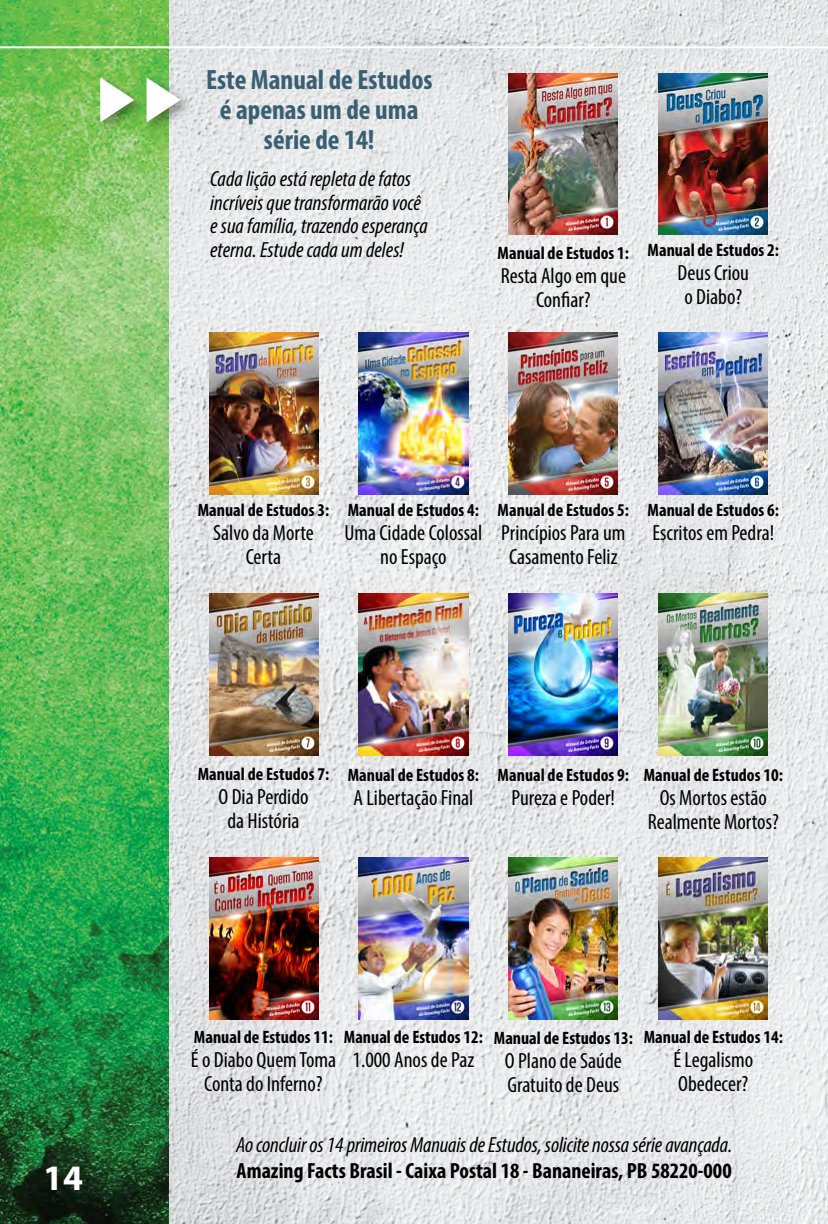
<style>
.page{position:relative;width:828px;height:1224px;background:#fff}
.page>*{position:absolute;margin:0;border:0;box-sizing:border-box;transform-origin:0 0}
.t1{font:700 36px "Myriad Pro";color:#fff}
.t2{font:700 condensed 28px/30px "Myriad Pro";color:#395f72;text-align:center}
.t3{font:condensed 22px/24px "Myriad Pro";color:#000;text-align:center}
.t4{font:italic condensed 22px/23.8px "Myriad Pro";letter-spacing:-.005em;color:#000}
.t5{font:700 condensed 22px "Myriad Pro";color:#000}
.t6{font:700 condensed 18px "Myriad Pro";color:#000}
</style>
<div class="page">
<img style="left:168px;top:0;width:660px;height:1224px">
<img style="left:0;top:0;width:168px;height:1224px">
<hr style="left:827px;top:44px;width:1px;height:1180px;background:#2062af">
<div style="left:143px;top:75px;width:51px;height:61px;background:#000;opacity:.36"></div>
<svg style="left:148px;top:77px;width:33px;height:45px"></svg>
<div style="left:97px;top:75px;width:51px;height:61px;background:#000;opacity:.36"></div>
<svg style="left:100px;top:77px;width:34px;height:45px"></svg>
<hr style="left:0;top:46px;width:828px;height:2px;background:#fff">
<img style="left:509px;top:73px;width:109px;height:162px">
<img style="left:659px;top:73px;width:109px;height:162px">
<img style="left:209px;top:333px;width:109px;height:161px">
<img style="left:359px;top:333px;width:109px;height:161px">
<img style="left:509px;top:333px;width:109px;height:161px">
<img style="left:659px;top:333px;width:109px;height:161px">
<img style="left:209px;top:594px;width:109px;height:161px">
<img style="left:359px;top:594px;width:109px;height:161px">
<img style="left:509px;top:594px;width:109px;height:161px">
<img style="left:659px;top:594px;width:109px;height:161px">
<img style="left:209px;top:858px;width:109px;height:161px">
<img style="left:359px;top:858px;width:109px;height:161px">
<img style="left:509px;top:858px;width:109px;height:161px">
<img style="left:659px;top:858px;width:109px;height:161px">
<h1 class="t1" style="left:43px;top:1155px;width:41px">14</h1>
<p class="t2" style="left:206px;top:64px;width:228px">Este Manual de Estudos é apenas um de uma série de 14!</p>
<p class="t4" style="left:210px;top:167px;width:219px">Cada lição está repleta de fatos incríveis que transformarão você e sua família, trazendo esperança eterna. Estude cada um deles!</p>
<p class="t6" style="left:498px;top:242px;width:133px">Manual de Estudos 1:</p>
<p class="t3" style="left:501px;top:264px;width:127px">Resta Algo em que<br>Confiar?</p>
<p class="t6" style="left:648px;top:239px;width:133px">Manual de Estudos 2:</p>
<p class="t3" style="left:678px;top:261px;width:73px">Deus Criou o Diabo?</p>
<p class="t6" style="left:198px;top:499px;width:133px">Manual de Estudos 3:</p>
<p class="t3" style="left:213px;top:520px;width:102px">Salvo da Morte<br>Certa</p>
<p class="t6" style="left:348px;top:499px;width:133px">Manual de Estudos 4:</p>
<p class="t3" style="left:344px;top:520px;width:140px">Uma Cidade Colossal no Espaço</p>
<p class="t6" style="left:498px;top:499px;width:133px">Manual de Estudos 5:</p>
<p class="t3" style="left:501px;top:520px;width:126px">Princípios Para um<br>Casamento Feliz</p>
<p class="t6" style="left:648px;top:499px;width:133px">Manual de Estudos 6:</p>
<p class="t3" style="left:652px;top:520px;width:123px">Escritos em Pedra!</p>
<p class="t6" style="left:198px;top:762px;width:133px">Manual de Estudos 7:</p>
<p class="t3" style="left:218px;top:784px;width:92px">O Dia Perdido da História</p>
<p class="t6" style="left:348px;top:763px;width:133px">Manual de Estudos 8:</p>
<p class="t3" style="left:353px;top:785px;width:122px">A Libertação Final</p>
<p class="t6" style="left:498px;top:763px;width:133px">Manual de Estudos 9:</p>
<p class="t3" style="left:512px;top:785px;width:105px">Pureza e Poder!</p>
<p class="t6" style="left:644px;top:763px;width:141px">Manual de Estudos 10:</p>
<p class="t3" style="left:648px;top:785px;width:133px">Os Mortos estão<br>Realmente Mortos?</p>
<p class="t6" style="left:194px;top:1026px;width:141px">Manual de Estudos 11:</p>
<p class="t3" style="left:191px;top:1047px;width:147px">É o Diabo Quem Toma<br>Conta do Inferno?</p>
<p class="t6" style="left:344px;top:1026px;width:141px">Manual de Estudos 12:</p>
<p class="t3" style="left:353px;top:1047px;width:123px">1.000 Anos de Paz</p>
<p class="t6" style="left:494px;top:1027px;width:141px">Manual de Estudos 13:</p>
<p class="t3" style="left:505px;top:1048px;width:118px;text-align:left">O Plano de Saúde<br>Gratuito de Deus</p>
<p class="t6" style="left:644px;top:1026px;width:141px">Manual de Estudos 14:</p>
<p class="t3" style="left:673px;top:1047px;width:81px;text-align:left">É Legalismo<br>Obedecer?</p>
<p class="t4" style="left:236px;top:1133px;width:498px">Ao concluir os 14 primeiros Manuais de Estudos, solicite nossa série avançada.</p>
<p class="t5" style="left:237px;top:1157px;width:497px">Amazing Facts Brasil - Caixa Postal 18 - Bananeiras, PB 58220-000</p>
</div>
